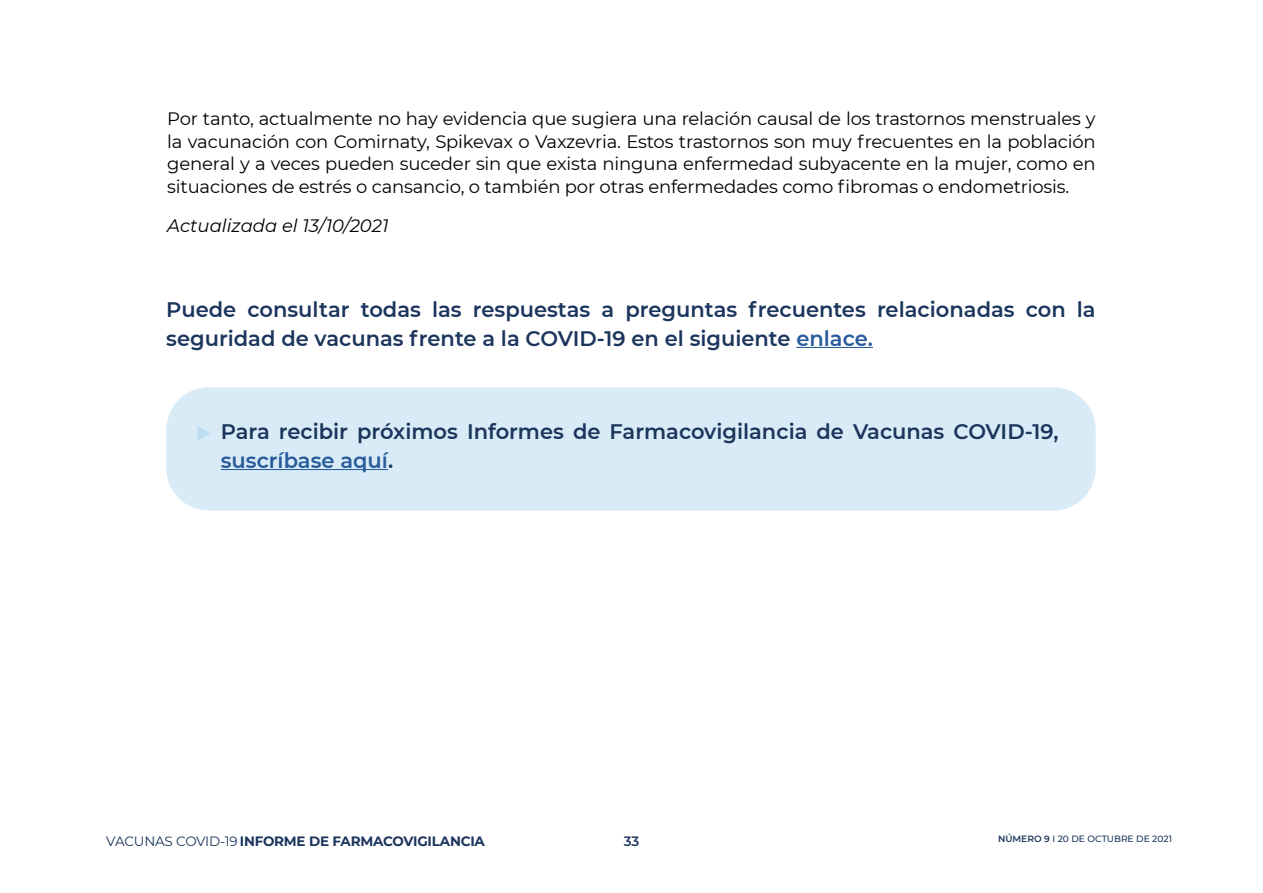
<style>
.page{position:relative;width:1263px;height:893px;background:#fff}
.page>*{position:absolute;margin:0;border:0;box-sizing:border-box;transform-origin:0 0}
.t1{font:600 21px/28.5px "Montserrat";color:#1b355d}
.t2{font:18px/22.5px "Montserrat";letter-spacing:-.01em;color:#000;text-align:justify}
.t3{font:italic 18px "Montserrat";color:#000}
.t4{font:700 13.5px "Montserrat";letter-spacing:-.015em;color:#1b355d}
.t5{font:600 13.5px "Montserrat";color:#1b355d}
.t6{font:500 9.15px "Montserrat";color:#1b355d}
.s1{color:#275b9b}
.s2{font-weight:400}
.s3{font-weight:600}
</style>
<div class="page">
<div style="left:166px;top:387px;width:930px;height:124px;background:#d8ebf6;border-radius:43px"></div>
<hr style="left:221px;top:469px;width:167px;height:1px;background:#275b9b">
<svg style="left:197px;top:426px;width:13px;height:15px"></svg>
<hr style="left:796px;top:347px;width:77px;height:1px;background:#275b9b">
<p class="t2" style="left:167px;top:107px;width:930px">Por tanto, actualmente no hay evidencia que sugiera una relación causal de los trastornos menstruales y la vacunación con Comirnaty, Spikevax o Vaxzevria. Estos trastornos son muy frecuentes en la población general y a veces pueden suceder sin que exista ninguna enfermedad subyacente en la mujer, como en situaciones de estrés o cansancio, o también por otras enfermedades como fibromas o endometriosis.</p>
<p class="t3" style="left:167px;top:213px;width:223px">Actualizada el 13/10/2021</p>
<p class="t1" style="left:166px;top:295px;width:931px">Puede consultar todas las respuestas a preguntas frecuentes relacionadas con la seguridad de vacunas frente a la COVID-19 en el siguiente <span class="s1">enlace.</span></p>
<p class="t1" style="left:221px;top:417px;width:839px">Para recibir próximos Informes de Farmacovigilancia de Vacunas COVID-19, <span class="s1">suscríbase aquí</span>.</p>
<p class="t4" style="left:106px;top:831px;width:380px"><span class="s2">VACUNAS COVID-19</span> INFORME DE FARMACOVIGILANCIA</p>
<p class="t5" style="left:624px;top:831px;width:17px">33</p>
<p class="t6" style="left:998px;top:832px;width:176px"><span class="s3">NÚMERO 9</span> I 20 DE OCTUBRE DE 2021</p>
</div>
